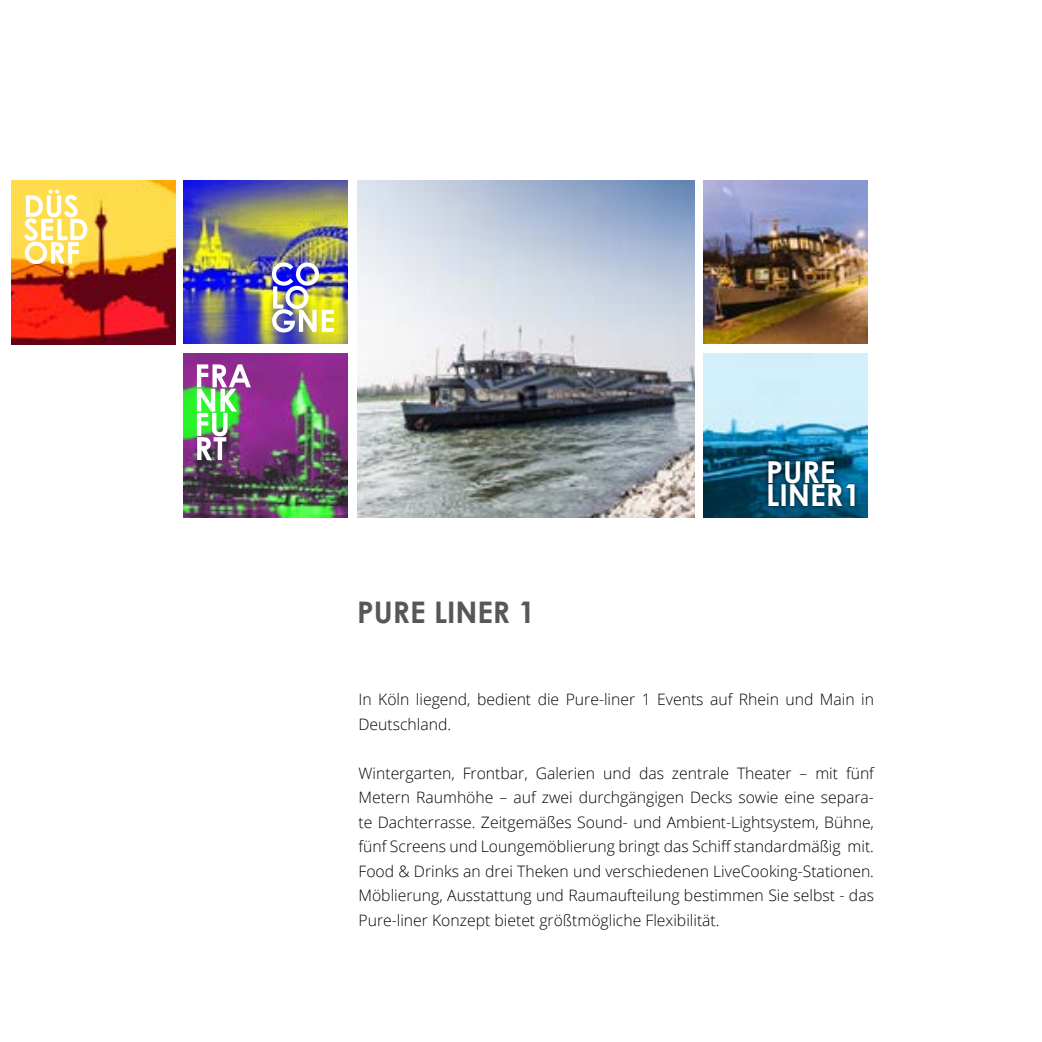
<style>
.page{position:relative;width:1042px;height:1042px;background:#fff}
.page>*{position:absolute;margin:0;border:0;box-sizing:border-box;transform-origin:0 0}
.t1{font:700 30.1px/22.8px "Century Gothic";color:#fff}
.t2{font:700 29.75px "Century Gothic";color:#575756}
.t3{font:300 15.75px/24.5px "Open Sans";color:#000}
</style>
<div class="page">
<img style="left:703px;top:354px;width:164px;height:163px">
<img style="left:184px;top:354px;width:163px;height:163px">
<img style="left:11px;top:180px;width:164px;height:164px">
<img style="left:197px;top:364px;width:54px;height:96px">
<svg style="left:24px;top:190px;width:63px;height:74px"></svg>
<img style="left:183px;top:180px;width:164px;height:164px">
<img style="left:272px;top:262px;width:62px;height:70px">
<img style="left:357px;top:180px;width:337px;height:337px">
<img style="left:703px;top:180px;width:164px;height:164px">
<div style="left:764px;top:458px;width:94px;height:51px;background:#000;opacity:.75"></div>
<h2 class="t2" style="left:357px;top:593px;width:179px">PURE LINER 1</h2>
<h1 class="t1" style="left:766px;top:460px;width:96px">PURE<br>LINER1</h1>
<p class="t3" style="left:358px;top:687px;width:517px">In Köln liegend, bedient die Pure-liner 1 Events auf Rhein und Main in<br>Deutschland.</p>
<p class="t3" style="left:358px;top:760px;width:517px;text-align:justify">Wintergarten, Frontbar, Galerien und das zentrale Theater – mit fünf Metern Raumhöhe – auf zwei durchgängigen Decks sowie eine separa&shy;te Dachterrasse. Zeitgemäßes Sound- und Ambient-Lightsystem, Bühne, fünf Screens und Loungemöblierung bringt das Schiff standardmäßig mit.<br>Food &amp; Drinks an drei Theken und verschiedenen LiveCooking-Stationen.<br>Möblierung, Ausstattung und Raumaufteilung bestimmen Sie selbst - das Pure-liner Konzept bietet größtmögliche Flexibilität.</p>
</div>
